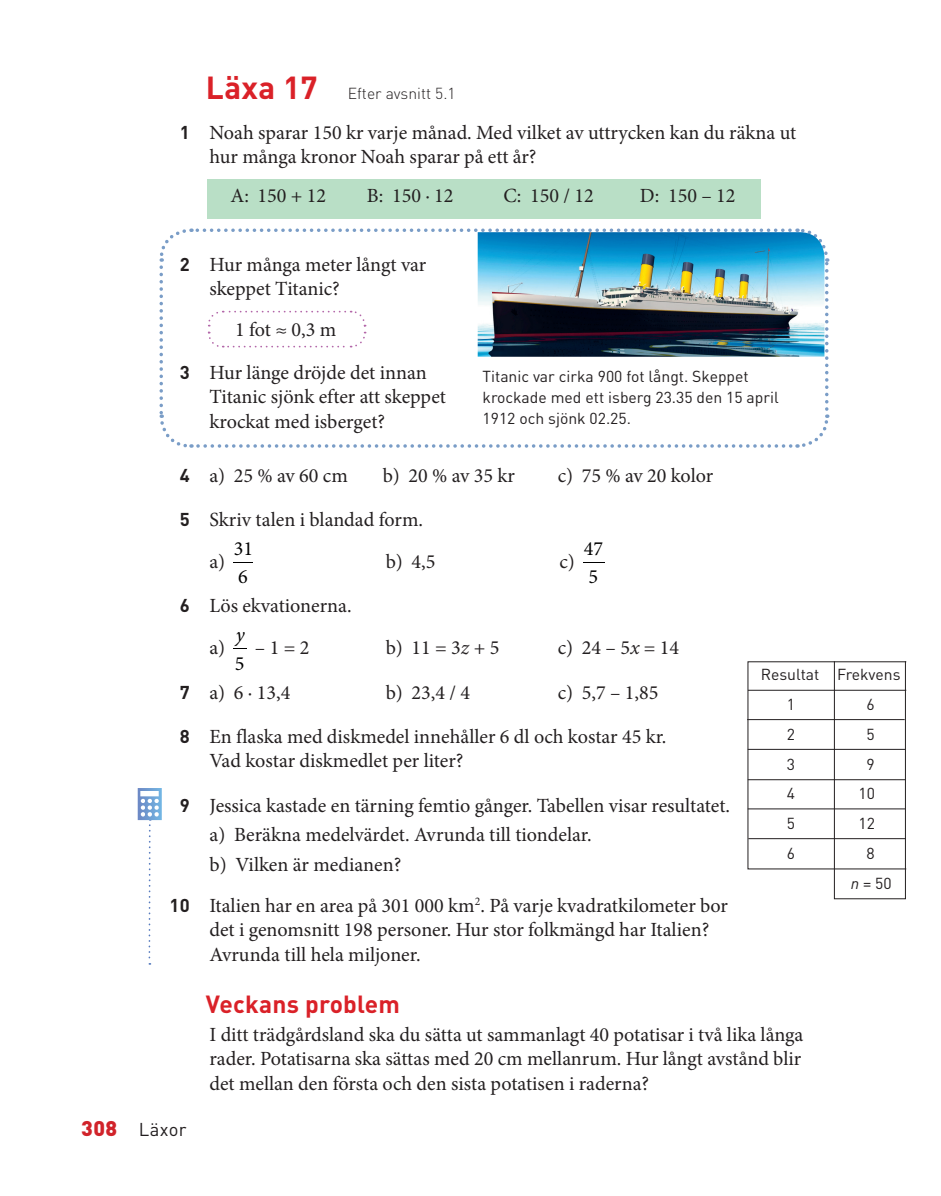
<style>
.page{position:relative;width:941px;height:1196px;background:#fff}
.page>*{position:absolute;margin:0;border:0;box-sizing:border-box;transform-origin:0 0}
.t1{font:700 24.5px "DIN Pro";letter-spacing:.01em;color:#da2128}
.t2{font:20.12px/24.5px "Minion Pro";color:#231f20}
.t3{font:20.12px/28.3px "Minion Pro";color:#000}
.t4{font:italic 20.12px "Minion Pro";color:#000}
.t5{font:18.38px "DIN Pro";letter-spacing:.02em;color:#231f20}
.t6{font:15.75px/29.8px "DIN Pro";color:#231f20}
.t7{font:300 15.75px "DIN Pro";color:#231f20}
.s1{font-weight:700;font-size:31.5px;color:#da2128}
.s2{font-family:"DIN Pro";font-weight:700;font-size:18.38px}
.s3{font-style:italic}
.s4{font-weight:900;font-size:21px;color:#d1232a}
</style>
<div class="page">
<div style="left:207px;top:179px;width:554px;height:39px;background:#b9dfc6"></div>
<svg style="left:233px;top:562px;width:20px;height:1px"></svg>
<svg style="left:583px;top:562px;width:21px;height:1px"></svg>
<svg style="left:233px;top:648px;width:14px;height:1px"></svg>
<svg style="left:159px;top:228px;width:671px;height:220px"></svg>
<div style="left:478px;top:365px;width:337px;height:71px;background:#fff"></div>
<svg style="left:138px;top:788px;width:24px;height:176px"></svg>
<hr style="left:748px;top:690px;width:158px;height:1px;background:#231f20">
<div style="left:834px;top:661px;width:72px;height:238px;border:1px solid #231f20"></div>
<hr style="left:747px;top:719px;width:158px;height:1px;background:#231f20">
<hr style="left:748px;top:749px;width:157px;height:1px;background:#231f20">
<hr style="left:748px;top:779px;width:157px;height:1px;background:#231f20">
<hr style="left:748px;top:808px;width:157px;height:1px;background:#231f20">
<hr style="left:748px;top:838px;width:158px;height:1px;background:#231f20">
<p class="t7" style="left:206px;top:88px;width:251px"><span class="s1">Läxa 17</span> Efter avsnitt 5.1</p>
<p class="t2" style="left:209px;top:121px;width:588px;text-indent:-30px"><span class="s2">1</span> Noah sparar 150 kr varje månad. Med vilket av uttrycken kan du räkna ut hur många kronor Noah sparar på ett år?</p>
<p class="t2" style="left:230px;top:185px;width:97px">A: 150 + 12</p>
<p class="t2" style="left:367px;top:185px;width:88px">B: 150 · 12</p>
<p class="t2" style="left:503px;top:185px;width:92px">C: 150 / 12</p>
<p class="t2" style="left:640px;top:185px;width:97px">D: 150 – 12</p>
<p class="t2" style="left:209px;top:254px;width:218px;text-indent:-30px"><span class="s2">2</span> Hur många meter långt var skeppet Titanic?</p>
<p class="t2" style="left:235px;top:319px;width:103px">1 fot ≈ 0,3 m</p>
<p class="t2" style="left:209px;top:361px;width:238px;text-indent:-30px"><span class="s2">3</span> Hur länge dröjde det innan<br>Titanic sjönk efter att skeppet krockat med isberget?</p>
<p class="t2" style="left:180px;top:465px;width:170px"><span class="s2">4</span> a) 25 % av 60 cm</p>
<p class="t2" style="left:383px;top:465px;width:134px">b) 20 % av 35 kr</p>
<p class="t2" style="left:558px;top:465px;width:157px">c) 75 % av 20 kolor</p>
<p class="t2" style="left:209px;top:500px;width:215px;line-height:41.6px;text-indent:-30px"><span class="s2">5</span> Skriv talen i blandad form. a)</p>
<p class="t6" style="left:483px;top:367px;width:298px;line-height:21px">Titanic var cirka 900 fot långt. Skeppet krockade med ett isberg 23.35 den 15 april<br>1912 och sjönk 02.25.</p>
<p class="t3" style="left:234px;top:536px;width:21px">31<br>6</p>
<p class="t2" style="left:386px;top:551px;width:51px">b) 4,5</p>
<p class="t2" style="left:559px;top:551px;width:17px">c)</p>
<p class="t3" style="left:584px;top:536px;width:21px">47<br>5</p>
<p class="t2" style="left:209px;top:587px;width:144px;line-height:41.6px;text-indent:-30px"><span class="s2">6</span> Lös ekvationerna. a)</p>
<p class="t4" style="left:236px;top:626px;width:10px">y</p>
<p class="t3" style="left:235px;top:650px;width:11px">5</p>
<p class="t2" style="left:255px;top:637px;width:56px">– 1 = 2</p>
<p class="t2" style="left:386px;top:637px;width:115px">b) 11 = 3<span class="s3">z</span> + 5</p>
<p class="t2" style="left:558px;top:637px;width:123px">c) 24 – 5<span class="s3">x</span> = 14</p>
<p class="t2" style="left:180px;top:681px;width:112px"><span class="s2">7</span> a) 6 · 13,4</p>
<p class="t2" style="left:386px;top:681px;width:86px">b) 23,4 / 4</p>
<p class="t2" style="left:558px;top:681px;width:102px">c) 5,7 – 1,85</p>
<p class="t2" style="left:209px;top:725px;width:459px;text-indent:-30px"><span class="s2">8</span> En flaska med diskmedel innehåller 6 dl och kostar 45 kr.<br>Vad kostar diskmedlet per liter?</p>
<p class="t2" style="left:209px;top:792px;width:522px;line-height:29.4px;text-indent:-30px"><span class="s2">9</span> Jessica kastade en tärning femtio gånger. Tabellen visar resultatet. a) Beräkna medelvärdet. Avrunda till tiondelar.<br>b) Vilken är medianen?</p>
<p class="t2" style="left:209px;top:894px;width:520px;text-indent:-40px"><span class="s2">10</span> Italien har en area på 301 000 km<sup>2</sup>. På varje kvadratkilometer bor det i genomsnitt 198 personer. Hur stor folkmängd har Italien?<br>Avrunda till hela miljoner.</p>
<p class="t1" style="left:206px;top:995px;width:196px">Veckans problem</p>
<p class="t2" style="left:209px;top:1023px;width:595px;text-align:justify">I ditt trädgårdsland ska du sätta ut sammanlagt 40 potatisar i två lika långa rader. Potatisarna ska sättas med 20 cm mellanrum. Hur långt avstånd blir det mellan den första och den sista potatisen i raderna?</p>
<p class="t6" style="left:787px;top:661px;width:115px;text-indent:-26px">Resultat Frekvens<br>1<br>2<br>3<br>4<br>5<br>6</p>
<p class="t6" style="left:851px;top:691px;width:42px;text-align:center">6<br>5<br>9<br>10<br>12<br>8<br><span class="s3">n</span> = 50</p>
<p class="t5" style="left:81px;top:1122px;width:107px"><span class="s4">308</span> Läxor</p>
</div>
